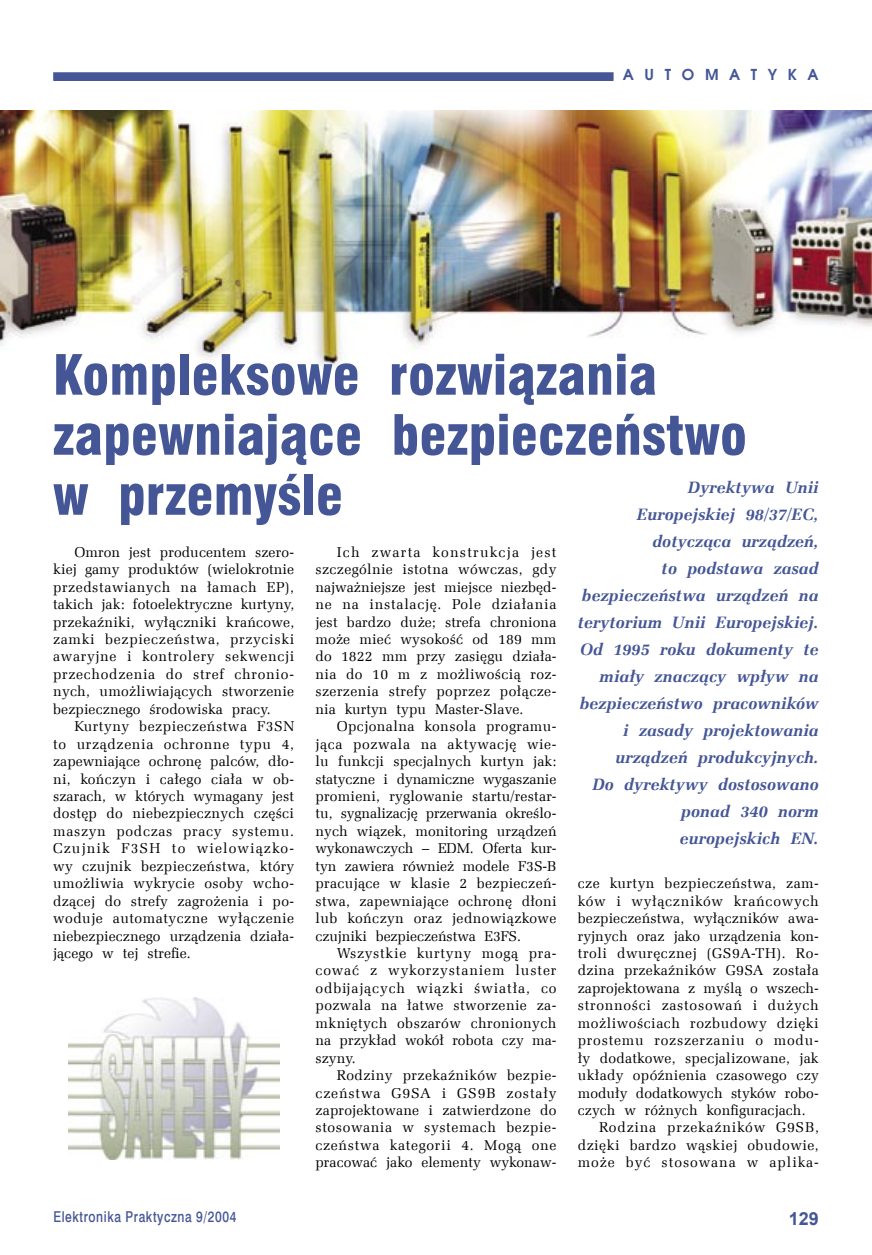
<style>
.page{position:relative;width:872px;height:1255px;background:#fff}
.page>*{position:absolute;margin:0;border:0;box-sizing:border-box;transform-origin:0 0}
.Tytul_glowny{font:54px/60px "Swis 721 Blk Cn EU";letter-spacing:.005em;color:#445696}
.pnstrony{font:700 18px "Arial";color:#445696}
.DKursywa{font:italic 700 16.5px/27px "Zapf Ellipt EU";letter-spacing:.005em;color:#445696;text-align:right}
.elekprakt{font:15px "Swis 721 Md EU";letter-spacing:.05em;color:#445696;scale:.8 1}
.nagl_lewa_str{font:700 15px "Avalon";color:#445696}
.Body_text{font:14.25px/17.4px "Zapf Ellipt EU";letter-spacing:.005em;color:#000;text-align:justify}
</style>
<div class="page">
<div style="left:54px;top:73px;width:559px;height:7px;background:#445696"></div>
<div style="left:53px;top:72px;width:560px;height:9px;border:2px solid #445696"></div>
<img style="left:0;top:111px;width:872px;height:257px">
<img style="left:69px;top:997px;width:211px;height:162px">
<p class="nagl_lewa_str" style="left:623px;top:65px;width:197px">A U T O M A T Y K A</p>
<p class="Tytul_glowny" style="left:53px;top:348px;width:695px">Kompleksowe rozwiązania zapewniające bezpieczeństwo w przemyśle</p>
<p class="DKursywa" style="left:578px;top:474px;width:242px">Dyrektywa Unii<br>Europejskiej 98/37/EC, dotycząca urządzeń,<br>to podstawa zasad bezpieczeństwa urządzeń na terytorium Unii Europejskiej.<br>Od 1995 roku dokumenty te miały znaczący wpływ na bezpieczeństwo pracowników i zasady projektowania urządzeń produkcyjnych.<br>Do dyrektywy dostosowano ponad 340 norm europejskich EN.</p>
<p class="Body_text" style="left:53px;top:543px;width:243px;text-indent:21px">Omron jest producentem szero&shy;kiej gamy produktów (wielokrotnie przedstawianych na łamach EP), takich jak: fotoelektryczne kurtyny, przekaźniki, wyłączniki krańcowe, zamki bezpieczeństwa, przyciski awaryjne i kontrolery sekwencji przechodzenia do stref chronio&shy;nych, umożliwiających stworzenie bezpiecznego środowiska pracy.</p>
<p class="Body_text" style="left:53px;top:718px;width:243px;text-indent:21px">Kurtyny bezpieczeństwa F3SN to urządzenia ochronne typu 4, zapewniające ochronę palców, dło&shy;ni, kończyn i całego ciała w ob&shy;szarach, w których wymagany jest dostęp do niebezpiecznych części maszyn podczas pracy systemu.<br>Czujnik F3SH to wielowiązko&shy;wy czujnik bezpieczeństwa, który umożliwia wykrycie osoby wcho&shy;dzącej do strefy zagrożenia i po&shy;woduje automatyczne wyłączenie niebezpiecznego urządzenia działa&shy;jącego w tej strefie.</p>
<p class="Body_text" style="left:315px;top:543px;width:242px;text-indent:21px">Ich zwarta konstrukcja jest szczególnie istotna wówczas, gdy najważniejsze jest miejsce niezbęd&shy;ne na instalację. Pole działania jest bardzo duże; strefa chroniona może mieć wysokość od 189 mm do 1822 mm przy zasięgu działa&shy;nia do 10 m z możliwością roz&shy;szerzenia strefy poprzez połącze&shy;nia kurtyn typu Master-Slave.</p>
<p class="Body_text" style="left:315px;top:718px;width:243px;text-indent:21px">Opcjonalna konsola programu&shy;jąca pozwala na aktywację wie&shy;lu funkcji specjalnych kurtyn jak: statyczne i dynamiczne wygaszanie promieni, ryglowanie startu/restar&shy;tu, sygnalizację przerwania określo&shy;nych wiązek, monitoring urządzeń wykonawczych – EDM. Oferta kur&shy;tyn zawiera również modele F3S-B pracujące w klasie 2 bezpieczeń&shy;stwa, zapewniające ochronę dłoni lub kończyn oraz jednowiązkowe czujniki bezpieczeństwa E3FS.</p>
<p class="Body_text" style="left:315px;top:944px;width:243px;text-indent:21px">Wszystkie kurtyny mogą pra&shy;cować z wykorzystaniem luster odbĳających wiązki światła, co pozwala na łatwe stworzenie za&shy;mkniętych obszarów chronionych na przykład wokół robota czy ma&shy;szyny.</p>
<p class="Body_text" style="left:315px;top:1066px;width:242px;text-indent:21px">Rodziny przekaźników bezpie&shy;czeństwa G9SA i GS9B zostały zaprojektowane i zatwierdzone do stosowania w systemach bezpie&shy;czeństwa kategorii 4. Mogą one pracować jako elementy wykonaw-</p>
<p class="Body_text" style="left:578px;top:874px;width:242px">cze kurtyn bezpieczeństwa, zam&shy;ków i wyłączników krańcowych bezpieczeństwa, wyłączników awa&shy;ryjnych oraz jako urządzenia kon&shy;troli dwuręcznej (GS9A-TH). Ro&shy;dzina przekaźników G9SA została zaprojektowana z myślą o wszech&shy;stronności zastosowań i dużych możliwościach rozbudowy dzięki prostemu rozszerzaniu o modu&shy;ły dodatkowe, specjalizowane, jak układy opóźnienia czasowego czy moduły dodatkowych styków robo&shy;czych w różnych konfiguracjach.</p>
<p class="Body_text" style="left:578px;top:1118px;width:243px;text-indent:21px">Rodzina przekaźników G9SB, dzięki bardzo wąskiej obudowie, może być stosowana w aplika-</p>
<p class="elekprakt" style="left:53px;top:1207px;width:230px">Elektronika Praktyczna 9/2004</p>
<p class="pnstrony" style="left:788px;top:1206px;width:32px">129</p>
</div>
